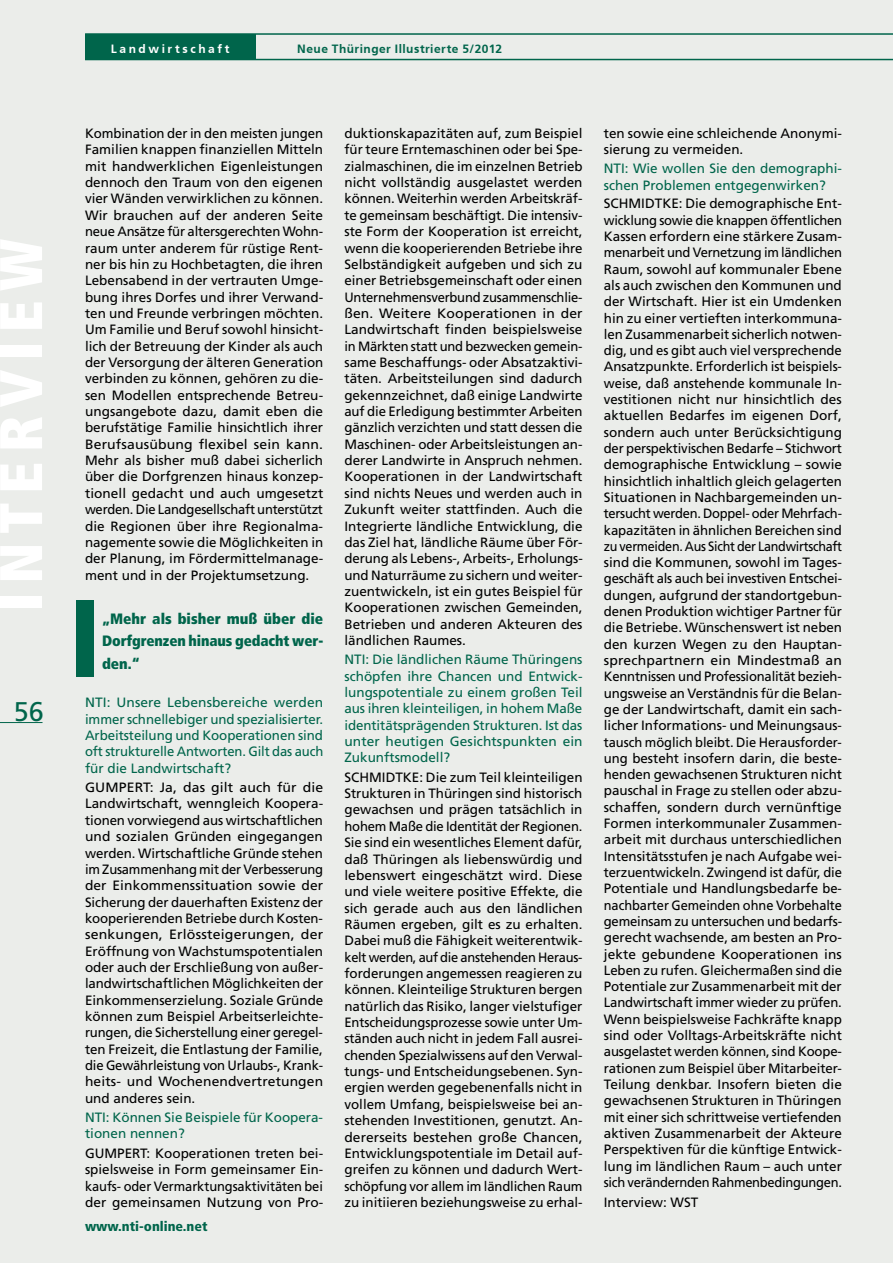
<style>
.page{position:relative;width:893px;height:1263px;background:#ebedea}
.page>*{position:absolute;margin:0;border:0;box-sizing:border-box;transform-origin:0 0}
.t1{font:900 condensed 60px "Frutiger";letter-spacing:.15em;color:#fff}
.t2{font:27px "Frutiger";color:#00654b}
.t3{font:900 condensed 15px/22.5px "Frutiger";letter-spacing:-.005em;color:#00654b;text-align:justify}
.t4{font:13.5px/16.4px "Frutiger";color:#000;text-align:justify}
.t5{font:13.5px/16.4px "Frutiger";color:#000;text-align:justify;scale:1.04 1}
.t6{font:13.5px/16.4px "Frutiger";color:#00654b;text-align:justify}
.t7{font:900 condensed 13.5px "Frutiger";color:#00654b;scale:1.05 1}
.t8{font:700 12px "Frutiger 65";letter-spacing:.04em;color:#00654b}
.t9{font:700 12px "Frutiger 65";letter-spacing:.215em;color:#fff}
</style>
<div class="page">
<div style="left:77px;top:601px;width:17px;height:76px;background:#00654b"></div>
<hr style="left:85px;top:33px;width:808px;height:2px;background:#00654b">
<hr style="left:85px;top:59px;width:808px;height:1px;background:#00654b">
<div style="left:85px;top:34px;width:170px;height:26px;background:#00654b"></div>
<hr style="left:0;top:722px;width:43px;height:1px;background:#00654b">
<h1 class="t1" style="left:-15px;top:612px;width:374px;rotate:-90deg">INTERVIEW</h1>
<h2 class="t2" style="left:14px;top:695px;width:32px">56</h2>
<p class="t9" style="left:111px;top:41px;width:120px">Landwirtschaft</p>
<p class="t8" style="left:297px;top:41px;width:207px">Neue Thüringer Illustrierte 5/2012</p>
<p class="t4" style="left:85px;top:125px;width:240px">Kombination der in den meisten jungen Familien knappen finanziellen Mitteln mit handwerklichen Eigenleistungen dennoch den Traum von den eigenen vier Wänden verwirklichen zu können.<br>Wir brauchen auf der anderen Seite neue Ansätze für altersgerechten Wohn&shy;raum unter anderem für rüstige Rent&shy;ner bis hin zu Hochbetagten, die ihren Lebensabend in der vertrauten Umge&shy;bung ihres Dorfes und ihrer Verwand&shy;ten und Freunde verbringen möchten.<br>Um Familie und Beruf sowohl hinsicht&shy;lich der Betreuung der Kinder als auch der Versorgung der älteren Generation verbinden zu können, gehören zu die&shy;sen Modellen entsprechende Betreu&shy;ungsangebote dazu, damit eben die berufstätige Familie hinsichtlich ihrer Berufsausübung flexibel sein kann.<br>Mehr als bisher muß dabei sicherlich über die Dorfgrenzen hinaus konzep&shy;tionell gedacht und auch umgesetzt werden. Die Landgesellschaft unterstützt die Regionen über ihre Regionalma&shy;nagemente sowie die Möglichkeiten in der Planung, im Fördermittelmanage&shy;ment und in der Projektumsetzung.</p>
<p class="t3" style="left:102px;top:607px;width:223px">„Mehr als bisher muß über die Dorfgrenzen hinaus gedacht wer&shy;den.“</p>
<p class="t6" style="left:85px;top:694px;width:240px">NTI: Unsere Lebensbereiche werden immer schnellebiger und spezialisierter.<br>Arbeitsteilung und Kooperationen sind oft strukturelle Antworten. Gilt das auch für die Landwirtschaft?</p>
<p class="t5" style="left:85px;top:779px;width:231px">GUMPERT: Ja, das gilt auch für die Landwirtschaft, wenngleich Koopera&shy;tionen vorwiegend aus wirtschaftlichen und sozialen Gründen eingegangen werden. Wirtschaftliche Gründe stehen im Zusammenhang mit der Verbesserung der Einkommenssituation sowie der Sicherung der dauerhaften Existenz der kooperierenden Betriebe durch Kosten&shy;senkungen, Erlössteigerungen, der Eröffnung von Wachstumspotentialen oder auch der Erschließung von außer&shy;landwirtschaftlichen Möglichkeiten der Einkommenserzielung. Soziale Gründe können zum Beispiel Arbeitserleichte&shy;rungen, die Sicherstellung einer geregel&shy;ten Freizeit, die Entlastung der Familie, die Gewährleistung von Urlaubs-, Krank&shy;heits- und Wochenendvertretungen und anderes sein.</p>
<p class="t6" style="left:85px;top:1109px;width:240px">NTI: Können Sie Beispiele für Koopera&shy;tionen nennen?</p>
<p class="t4" style="left:85px;top:1145px;width:240px">GUMPERT: Kooperationen treten bei&shy;spielsweise in Form gemeinsamer Ein&shy;kaufs- oder Vermarktungsaktivitäten bei der gemeinsamen Nutzung von Pro-</p>
<p class="t7" style="left:85px;top:1218px;width:118px">www.nti-online.net</p>
<p class="t4" style="left:344px;top:125px;width:240px">duktionskapazitäten auf, zum Beispiel für teure Erntemaschinen oder bei Spe&shy;zialmaschinen, die im einzelnen Betrieb nicht vollständig ausgelastet werden können. Weiterhin werden Arbeitskräf&shy;te gemeinsam beschäftigt. Die intensiv&shy;ste Form der Kooperation ist erreicht, wenn die kooperierenden Betriebe ihre Selbständigkeit aufgeben und sich zu einer Betriebsgemeinschaft oder einen Unternehmensverbund zusammenschlie&shy;ßen. Weitere Kooperationen in der Landwirtschaft finden beispielsweise in Märkten statt und bezwecken gemein&shy;same Beschaffungs- oder Absatzaktivi&shy;täten. Arbeitsteilungen sind dadurch gekennzeichnet, daß einige Landwirte auf die Erledigung bestimmter Arbeiten gänzlich verzichten und statt dessen die Maschinen- oder Arbeitsleistungen an&shy;derer Landwirte in Anspruch nehmen.<br>Kooperationen in der Landwirtschaft sind nichts Neues und werden auch in Zukunft weiter stattfinden. Auch die Integrierte ländliche Entwicklung, die das Ziel hat, ländliche Räume über För&shy;derung als Lebens-, Arbeits-, Erholungs&shy;und Naturräume zu sichern und weiter&shy;zuentwickeln, ist ein gutes Beispiel für Kooperationen zwischen Gemeinden, Betrieben und anderen Akteuren des ländlichen Raumes.</p>
<p class="t6" style="left:344px;top:651px;width:240px">NTI: Die ländlichen Räume Thüringens schöpfen ihre Chancen und Entwick&shy;lungspotentiale zu einem großen Teil aus ihren kleinteiligen, in hohem Maße identitätsprägenden Strukturen. Ist das unter heutigen Gesichtspunkten ein Zukunftsmodell?</p>
<p class="t4" style="left:344px;top:769px;width:240px">SCHMIDTKE: Die zum Teil kleinteiligen Strukturen in Thüringen sind historisch gewachsen und prägen tatsächlich in hohem Maße die Identität der Regionen.<br>Sie sind ein wesentliches Element dafür, daß Thüringen als liebenswürdig und lebenswert eingeschätzt wird. Diese und viele weitere positive Effekte, die sich gerade auch aus den ländlichen Räumen ergeben, gilt es zu erhalten.<br>Dabei muß die Fähigkeit weiterentwic&shy;kelt werden, auf die anstehenden Heraus&shy;forderungen angemessen reagieren zu können. Kleinteilige Strukturen bergen natürlich das Risiko, langer vielstufiger Entscheidungsprozesse sowie unter Um&shy;ständen auch nicht in jedem Fall ausrei&shy;chenden Spezialwissens auf den Verwal&shy;tungs- und Entscheidungsebenen. Syn&shy;ergien werden gegebenenfalls nicht in vollem Umfang, beispielsweise bei an&shy;stehenden Investitionen, genutzt. An&shy;dererseits bestehen große Chancen, Entwicklungspotentiale im Detail auf&shy;greifen zu können und dadurch Wert&shy;schöpfung vor allem im ländlichen Raum zu initiieren beziehungsweise zu erhal-</p>
<p class="t4" style="left:604px;top:125px;width:240px">ten sowie eine schleichende Anonymi&shy;sierung zu vermeiden.</p>
<p class="t6" style="left:604px;top:160px;width:240px">NTI: Wie wollen Sie den demographi&shy;schen Problemen entgegenwirken?</p>
<p class="t4" style="left:604px;top:195px;width:240px">SCHMIDTKE: Die demographische Ent&shy;wicklung sowie die knappen öffentlichen Kassen erfordern eine stärkere Zusam&shy;menarbeit und Vernetzung im ländlichen Raum, sowohl auf kommunaler Ebene als auch zwischen den Kommunen und der Wirtschaft. Hier ist ein Umdenken hin zu einer vertieften interkommuna&shy;len Zusammenarbeit sicherlich notwen&shy;dig, und es gibt auch viel versprechende Ansatzpunkte. Erforderlich ist beispiels&shy;weise, daß anstehende kommunale In&shy;vestitionen nicht nur hinsichtlich des aktuellen Bedarfes im eigenen Dorf, sondern auch unter Berücksichtigung der perspektivischen Bedarfe – Stichwort demographische Entwicklung – sowie hinsichtlich inhaltlich gleich gelagerten Situationen in Nachbargemeinden un&shy;tersucht werden. Doppel- oder Mehrfach&shy;kapazitäten in ähnlichen Bereichen sind zu vermeiden. Aus Sicht der Landwirtschaft sind die Kommunen, sowohl im Tages&shy;geschäft als auch bei investiven Entschei&shy;dungen, aufgrund der standortgebun&shy;denen Produktion wichtiger Partner für die Betriebe. Wünschenswert ist neben den kurzen Wegen zu den Hauptan&shy;sprechpartnern ein Mindestmaß an Kenntnissen und Professionalität bezieh&shy;ungsweise an Verständnis für die Belan&shy;ge der Landwirtschaft, damit ein sach&shy;licher Informations- und Meinungsaus&shy;tausch möglich bleibt. Die Herausforder&shy;ung besteht insofern darin, die beste&shy;henden gewachsenen Strukturen nicht pauschal in Frage zu stellen oder abzu&shy;schaffen, sondern durch vernünftige Formen interkommunaler Zusammen&shy;arbeit mit durchaus unterschiedlichen Intensitätsstufen je nach Aufgabe wei&shy;terzuentwickeln. Zwingend ist dafür, die Potentiale und Handlungsbedarfe be&shy;nachbarter Gemeinden ohne Vorbehalte gemeinsam zu untersuchen und bedarfs&shy;gerecht wachsende, am besten an Pro&shy;jekte gebundene Kooperationen ins Leben zu rufen. Gleichermaßen sind die Potentiale zur Zusammenarbeit mit der Landwirtschaft immer wieder zu prüfen.<br>Wenn beispielsweise Fachkräfte knapp sind oder Volltags-Arbeitskräfte nicht ausgelastet werden können, sind Koope&shy;rationen zum Beispiel über Mitarbeiter-Teilung denkbar. Insofern bieten die gewachsenen Strukturen in Thüringen mit einer sich schrittweise vertiefenden aktiven Zusammenarbeit der Akteure Perspektiven für die künftige Entwick&shy;lung im ländlichen Raum – auch unter sich verändernden Rahmenbedingungen.</p>
<p class="t4" style="left:604px;top:1194px;width:96px">Interview: WST</p>
</div>
